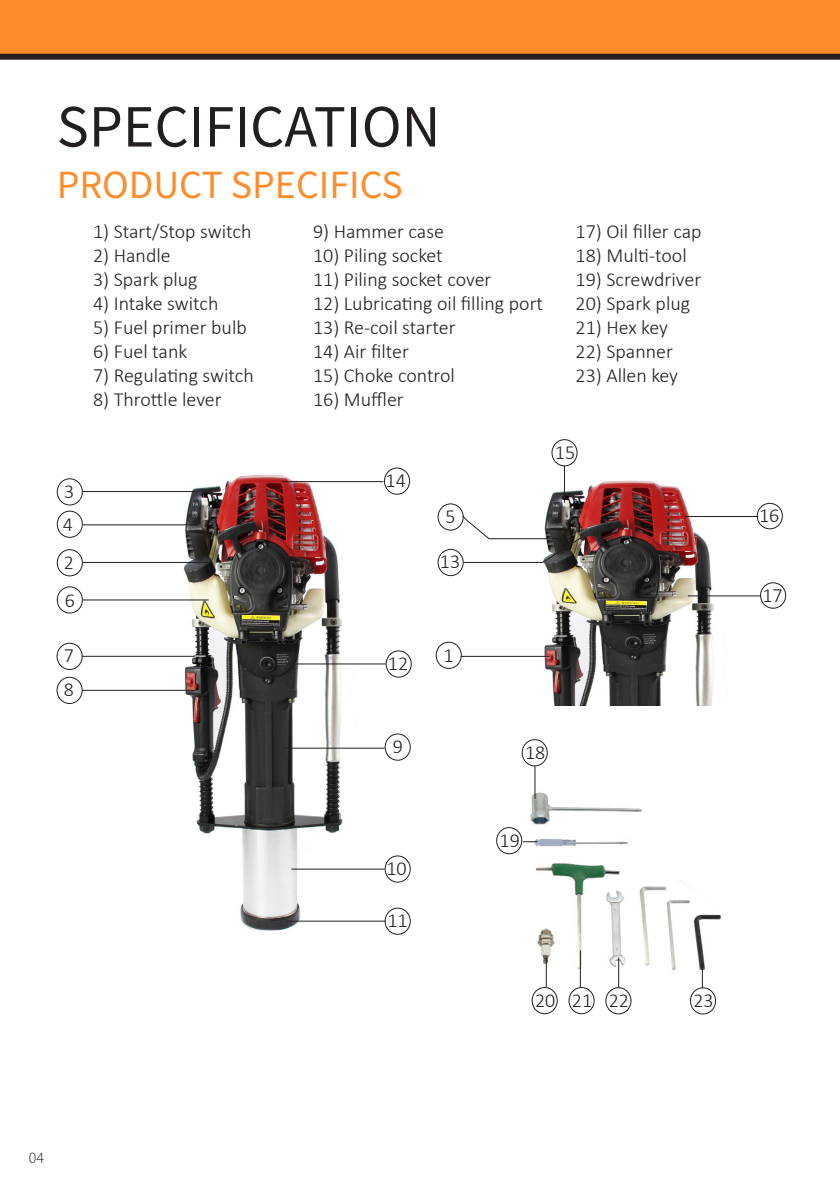
<style>
.page{position:relative;width:840px;height:1191px;background:#fff}
.page>*{position:absolute;margin:0;border:0;box-sizing:border-box;transform-origin:0 0}
.t1{font:60px "Source Sans Pro";color:#231f20}
.t2{font:40px "Source Sans Pro";color:#ff8c2b}
.t3{font:300 20px "Calibri";color:#231f20}
.t4{font:300 16px "Source Sans Pro";color:#231f20}
</style>
<div class="page">
<div style="left:0;top:0;width:839px;height:57px;background:#ff8c2b"></div>
<div style="left:0;top:54px;width:839px;height:6px;background:#231f20"></div>
<img style="left:56px;top:471px;width:449px;height:464px">
<div style="left:57px;top:549px;width:26px;height:27px;border:1px solid #231f20;border-radius:50%"></div>
<div style="left:57px;top:586px;width:26px;height:27px;border:1px solid #231f20;border-radius:50%"></div>
<hr style="left:83px;top:562px;width:125px;height:1px;background:#231f20">
<div style="left:57px;top:478px;width:26px;height:27px;border:1px solid #231f20;border-radius:50%"></div>
<hr style="left:83px;top:491px;width:112px;height:1px;background:#231f20">
<hr style="left:83px;top:524px;width:114px;height:1px;background:#231f20">
<div style="left:57px;top:510px;width:26px;height:28px;border:1px solid #231f20;border-radius:50%"></div>
<hr style="left:83px;top:599px;width:125px;height:1px;background:#231f20">
<div style="left:57px;top:643px;width:26px;height:27px;border:1px solid #231f20;border-radius:50%"></div>
<hr style="left:82px;top:656px;width:112px;height:1px;background:#231f20">
<div style="left:57px;top:677px;width:26px;height:27px;border:1px solid #231f20;border-radius:50%"></div>
<hr style="left:82px;top:690px;width:112px;height:1px;background:#231f20">
<div style="left:384px;top:733px;width:26px;height:27px;border:1px solid #231f20;border-radius:50%"></div>
<hr style="left:282px;top:747px;width:102px;height:1px;background:#231f20">
<div style="left:384px;top:855px;width:26px;height:27px;border:1px solid #231f20;border-radius:50%"></div>
<hr style="left:291px;top:868px;width:93px;height:1px;background:#231f20">
<div style="left:384px;top:907px;width:26px;height:27px;border:1px solid #231f20;border-radius:50%"></div>
<hr style="left:287px;top:920px;width:98px;height:1px;background:#231f20">
<div style="left:385px;top:650px;width:26px;height:27px;border:1px solid #231f20;border-radius:50%"></div>
<hr style="left:269px;top:663px;width:116px;height:1px;background:#231f20">
<div style="left:437px;top:549px;width:26px;height:27px;border:1px solid #231f20;border-radius:50%"></div>
<div style="left:437px;top:503px;width:26px;height:27px;border:1px solid #231f20;border-radius:50%"></div>
<div style="left:384px;top:467px;width:26px;height:28px;border:1px solid #231f20;border-radius:50%"></div>
<hr style="left:282px;top:481px;width:101px;height:1px;background:#231f20">
<img style="left:523px;top:461px;width:236px;height:244px">
<hr style="left:460px;top:656px;width:89px;height:1px;background:#231f20">
<div style="left:435px;top:641px;width:26px;height:28px;border:1px solid #231f20;border-radius:50%"></div>
<svg style="left:461px;top:514px;width:122px;height:49px"></svg>
<div style="left:551px;top:439px;width:26px;height:27px;border:1px solid #231f20;border-radius:50%"></div>
<hr style="left:563px;top:466px;width:1px;height:36px;background:#231f20">
<img style="left:523px;top:767px;width:182px;height:218px">
<div style="left:521px;top:739px;width:26px;height:27px;border:1px solid #231f20;border-radius:50%"></div>
<div style="left:496px;top:827px;width:26px;height:27px;border:1px solid #231f20;border-radius:50%"></div>
<div style="left:531px;top:987px;width:26px;height:27px;border:1px solid #231f20;border-radius:50%"></div>
<div style="left:568px;top:987px;width:26px;height:27px;border:1px solid #231f20;border-radius:50%"></div>
<div style="left:605px;top:987px;width:26px;height:27px;border:1px solid #231f20;border-radius:50%"></div>
<div style="left:689px;top:987px;width:26px;height:27px;border:1px solid #231f20;border-radius:50%"></div>
<svg style="left:523px;top:841px;width:14px;height:1px"></svg>
<hr style="left:534px;top:766px;width:1px;height:32px;background:#231f20">
<hr style="left:545px;top:957px;width:1px;height:30px;background:#231f20">
<hr style="left:579px;top:950px;width:1px;height:37px;background:#231f20">
<hr style="left:617px;top:957px;width:1px;height:31px;background:#231f20">
<svg style="left:701px;top:963px;width:1px;height:25px"></svg>
<hr style="left:687px;top:595px;width:73px;height:1px;background:#231f20">
<div style="left:759px;top:582px;width:26px;height:27px;border:1px solid #231f20;border-radius:50%"></div>
<hr style="left:684px;top:516px;width:73px;height:1px;background:#231f20">
<div style="left:756px;top:503px;width:26px;height:26px;border:1px solid #231f20;border-radius:50%"></div>
<div style="left:641px;top:763px;width:141px;height:117px;background:#fff"></div>
<svg style="left:658px;top:763px;width:124px;height:170px"></svg>
<p class="t1" style="left:57px;top:88px;width:385px">SPECIFICATION</p>
<p class="t2" style="left:57px;top:159px;width:347px">PRODUCT SPECIFICS</p>
<p class="t3" style="left:93px;top:219px;width:160px">1) Start/Stop switch</p>
<p class="t3" style="left:93px;top:243px;width:79px">2) Handle</p>
<p class="t3" style="left:93px;top:267px;width:106px">3) Spark plug</p>
<p class="t3" style="left:93px;top:291px;width:127px">4) Intake switch</p>
<p class="t3" style="left:93px;top:315px;width:155px">5) Fuel primer bulb</p>
<p class="t3" style="left:93px;top:339px;width:95px">6) Fuel tank</p>
<p class="t3" style="left:93px;top:363px;width:162px">7) Regulating switch</p>
<p class="t3" style="left:93px;top:387px;width:130px">8) Throttle lever</p>
<p class="t3" style="left:313px;top:219px;width:132px">9) Hammer case</p>
<p class="t3" style="left:313px;top:243px;width:131px">10) Piling socket</p>
<p class="t3" style="left:313px;top:267px;width:180px">11) Piling socket cover</p>
<p class="t3" style="left:313px;top:291px;width:231px">12) Lubricating oil filling port</p>
<p class="t3" style="left:313px;top:315px;width:144px">13) Re-coil starter</p>
<p class="t3" style="left:313px;top:339px;width:97px">14) Air filter</p>
<p class="t3" style="left:313px;top:363px;width:143px">15) Choke control</p>
<p class="t3" style="left:313px;top:387px;width:92px">16) Muffler</p>
<p class="t3" style="left:575px;top:219px;width:127px">17) Oil filler cap</p>
<p class="t3" style="left:575px;top:243px;width:113px">18) Multi-tool</p>
<p class="t3" style="left:575px;top:267px;width:127px">19) Screwdriver</p>
<p class="t3" style="left:575px;top:291px;width:116px">20) Spark plug</p>
<p class="t3" style="left:575px;top:315px;width:94px">21) Hex key</p>
<p class="t3" style="left:575px;top:339px;width:99px">22) Spanner</p>
<p class="t3" style="left:575px;top:363px;width:104px">23) Allen key</p>
<p class="t3" style="left:64px;top:479px;width:12px">3</p>
<p class="t3" style="left:63px;top:512px;width:12px">4</p>
<p class="t3" style="left:64px;top:549px;width:12px">2</p>
<p class="t3" style="left:65px;top:587px;width:12px">6</p>
<p class="t3" style="left:385px;top:468px;width:22px">14</p>
<p class="t3" style="left:445px;top:504px;width:12px">5</p>
<p class="t3" style="left:439px;top:549px;width:22px">13</p>
<p class="t3" style="left:554px;top:439px;width:22px">15</p>
<p class="t3" style="left:64px;top:643px;width:12px">7</p>
<p class="t3" style="left:64px;top:677px;width:12px">8</p>
<p class="t3" style="left:387px;top:651px;width:22px">12</p>
<p class="t3" style="left:443px;top:642px;width:12px">1</p>
<p class="t3" style="left:392px;top:734px;width:12px">9</p>
<p class="t3" style="left:525px;top:739px;width:22px">18</p>
<p class="t3" style="left:386px;top:856px;width:22px">10</p>
<p class="t3" style="left:387px;top:908px;width:22px">11</p>
<p class="t3" style="left:499px;top:827px;width:22px">19</p>
<p class="t3" style="left:534px;top:987px;width:22px">20</p>
<p class="t3" style="left:571px;top:987px;width:22px">21</p>
<p class="t3" style="left:608px;top:987px;width:22px">22</p>
<p class="t3" style="left:693px;top:987px;width:22px">23</p>
<p class="t3" style="left:758px;top:503px;width:22px">16</p>
<p class="t3" style="left:761px;top:582px;width:22px">17</p>
<p class="t4" style="left:29px;top:1147px;width:17px">04</p>
</div>
